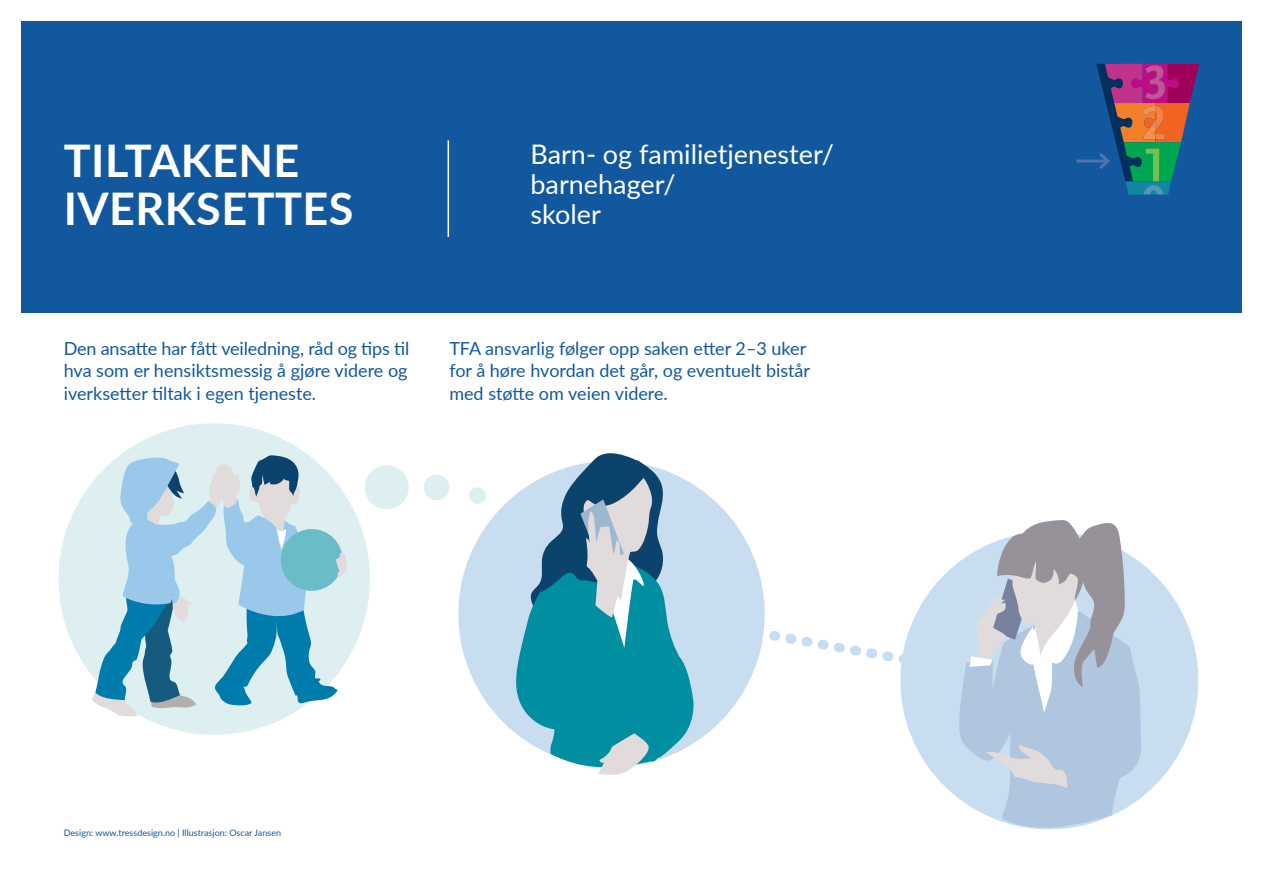
<style>
.page{position:relative;width:1263px;height:893px;background:#fff}
.page>*{position:absolute;margin:0;border:0;box-sizing:border-box;transform-origin:0 0}
.t1{font:700 45px/48px "Lato";letter-spacing:.01em;color:#fff}
.t2{font:27px/30px "Lato";color:#fff}
.t3{font:18px/22.5px "Lato";color:#12589f;text-align:justify}
.t4{font:9px "Lato";color:#12589f}
</style>
<div class="page">
<div style="left:21px;top:21px;width:1221px;height:292px;background:#12589f"></div>
<svg style="left:365px;top:465px;width:44px;height:44px"></svg>
<svg style="left:423px;top:474px;width:27px;height:26px"></svg>
<svg style="left:469px;top:487px;width:17px;height:17px"></svg>
<hr style="left:448px;top:140px;width:1px;height:97px;background:#fff">
<hr style="left:1077px;top:160px;width:31px;height:3px;background:#5173b0">
<svg style="left:1096px;top:64px;width:103px;height:131px"></svg>
<div style="left:900px;top:531px;width:298px;height:298px;background:#c9ddf1;border-radius:50%"></div>
<div style="left:458px;top:461px;width:307px;height:306px;background:#c9ddf1;border-radius:50%"></div>
<svg style="left:956px;top:520px;width:187px;height:310px"></svg>
<svg style="left:513px;top:453px;width:182px;height:322px"></svg>
<svg style="left:763px;top:624px;width:149px;height:47px"></svg>
<div style="left:59px;top:423px;width:311px;height:312px;background:#deeff1;border-radius:50%"></div>
<svg style="left:91px;top:455px;width:256px;height:262px"></svg>
<h1 class="t1" style="left:64px;top:134px;width:291px">TILTAKENE<br>IVERKSETTES</h1>
<h2 class="t2" style="left:530px;top:138px;width:305px">Barn- og familietjenester/ barnehager/<br>skoler</h2>
<p class="t3" style="left:64px;top:336px;width:347px">Den ansatte har fått veiledning, råd og tips til hva som er hensiktsmessig å gjøre videre og iverksetter tiltak i egen tjeneste.</p>
<p class="t3" style="left:449px;top:336px;width:362px;text-align:left">TFA ansvarlig følger opp saken etter 2–3 uker for å høre hvordan det går, og eventuelt bistår med støtte om veien videre.</p>
<p class="t4" style="left:64px;top:827px;width:219px">Design: www.tressdesign.no | Illustrasjon: Oscar Jansen</p>
</div>
